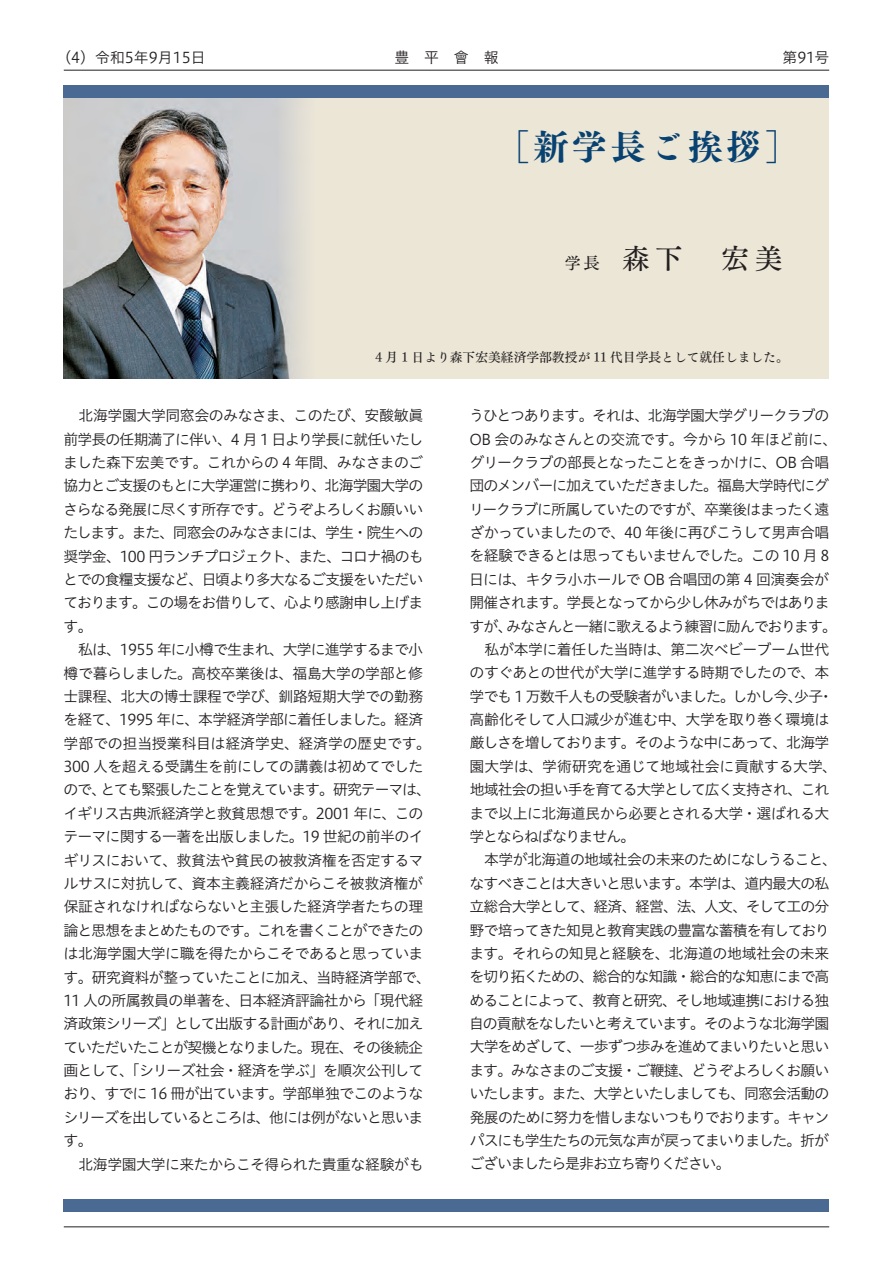
<style>
.page{position:relative;width:893px;height:1263px;background:#fff}
.page>*{position:absolute;margin:0;border:0;box-sizing:border-box;transform-origin:0 0}
.t1{font:35.1px "Tsuku AMD Min Std E";letter-spacing:.1em;color:#084271}
.t2{font:27.6px "Tsuku Min Pr 5 D";color:#231f20}
.t3{font:14.85px/23.4px "Hiragino UD Sans Std N W3";letter-spacing:-.06em;color:#231f20}
.t4{font:14.85px "Hiragino UD Sans Std N W3";color:#231f20}
.t5{font:12.75px "Tsuku Min Pr 5 D";color:#231f20}
.s1{font-size:15.9px}
</style>
<div class="page">
<div style="left:64px;top:85px;width:765px;height:293px;background:#ece6d7"></div>
<img style="left:64px;top:98px;width:239px;height:280px">
<div style="left:64px;top:85px;width:765px;height:13px;background:#4a6a94"></div>
<div style="left:64px;top:1199px;width:765px;height:13px;background:#4a6a94"></div>
<hr style="left:64px;top:1226px;width:765px;height:1px;background:#231f20">
<hr style="left:64px;top:70px;width:765px;height:1px;background:#231f20">
<p class="t4" style="left:56px;top:46px;width:151px">（4）令和5年9月15日</p>
<p class="t3" style="left:394px;top:45px;width:106px">豊　平　會　報</p>
<p class="t3" style="left:782px;top:45px;width:48px">第91号</p>
<h1 class="t1" style="left:495px;top:115px;width:307px">［新学長ご挨拶］</h1>
<h2 class="t2" style="left:565px;top:234px;width:219px"><span class="s1">学長　</span>森下　宏美</h2>
<p class="t5" style="left:376px;top:346px;width:415px">4 月 1 日より森下宏美経済学部教授が 11 代目学長として就任しました。</p>
<p class="t3" style="left:63px;top:403px;width:369px">　北海学園大学同窓会のみなさま、このたび、安酸敏眞前学長の任期満了に伴い、4 月 1 日より学長に就任いたしました森下宏美です。これからの 4 年間、みなさまのご協力とご支援のもとに大学運営に携わり、北海学園大学のさらなる発展に尽くす所存です。どうぞよろしくお願いいたします。また、同窓会のみなさまには、学生・院生への奨学金、100 円ランチプロジェクト、また、コロナ禍のもとでの食糧支援など、日頃より多大なるご支援をいただいております。この場をお借りして、心より感謝申し上げます。<br>　私は、1955 年に小樽で生まれ、大学に進学するまで小樽で暮らしました。高校卒業後は、福島大学の学部と修士課程、北大の博士課程で学び、釧路短期大学での勤務を経て、1995 年に、本学経済学部に着任しました。経済学部での担当授業科目は経済学史、経済学の歴史です。<br>300 人を超える受講生を前にしての講義は初めてでしたので、とても緊張したことを覚えています。研究テーマは、イギリス古典派経済学と救貧思想です。2001 年に、このテーマに関する一著を出版しました。19 世紀の前半のイギリスにおいて、救貧法や貧民の被救済権を否定するマルサスに対抗して、資本主義経済だからこそ被救済権が保証されなければならないと主張した経済学者たちの理論と思想をまとめたものです。これを書くことができたのは北海学園大学に職を得たからこそであると思っています。研究資料が整っていたことに加え、当時経済学部で、<br>11 人の所属教員の単著を、日本経済評論社から「現代経済政策シリーズ」として出版する計画があり、それに加えていただいたことが契機となりました。現在、その後続企画として、「シリーズ社会・経済を学ぶ」を順次公刊しており、すでに 16 冊が出ています。学部単独でこのようなシリーズを出しているところは、他には例がないと思います。<br>　北海学園大学に来たからこそ得られた貴重な経験がも</p>
<p class="t3" style="left:469px;top:403px;width:370px">うひとつあります。それは、北海学園大学グリークラブの<br>OB 会のみなさんとの交流です。今から 10 年ほど前に、グリークラブの部長となったことをきっかけに、OB 合唱団のメンバーに加えていただきました。福島大学時代にグリークラブに所属していたのですが、卒業後はまったく遠ざかっていましたので、40 年後に再びこうして男声合唱を経験できるとは思ってもいませんでした。この 10 月 8日には、キタラ小ホールで OB 合唱団の第 4 回演奏会が開催されます。学長となってから少し休みがちではありますが、みなさんと一緒に歌えるよう練習に励んでおります。　私が本学に着任した当時は、第二次ベビーブーム世代のすぐあとの世代が大学に進学する時期でしたので、本学でも 1 万数千人もの受験者がいました。しかし今、少子・高齢化そして人口減少が進む中、大学を取り巻く環境は厳しさを増しております。そのような中にあって、北海学園大学は、学術研究を通じて地域社会に貢献する大学、地域社会の担い手を育てる大学として広く支持され、これまで以上に北海道民から必要とされる大学・選ばれる大学とならねばなりません。<br>　本学が北海道の地域社会の未来のためになしうること、なすべきことは大きいと思います。本学は、道内最大の私立総合大学として、経済、経営、法、人文、そして工の分野で培ってきた知見と教育実践の豊富な蓄積を有しております。それらの知見と経験を、北海道の地域社会の未来を切り拓くための、総合的な知識・総合的な知恵にまで高めることによって、教育と研究、そし地域連携における独自の貢献をなしたいと考えています。そのような北海学園大学をめざして、一歩ずつ歩みを進めてまいりたいと思います。みなさまのご支援・ご鞭撻、どうぞよろしくお願いいたします。また、大学といたしましても、同窓会活動の発展のために努力を惜しまないつもりでおります。キャンパスにも学生たちの元気な声が戻ってまいりました。折がございましたら是非お立ち寄りください。</p>
</div>
